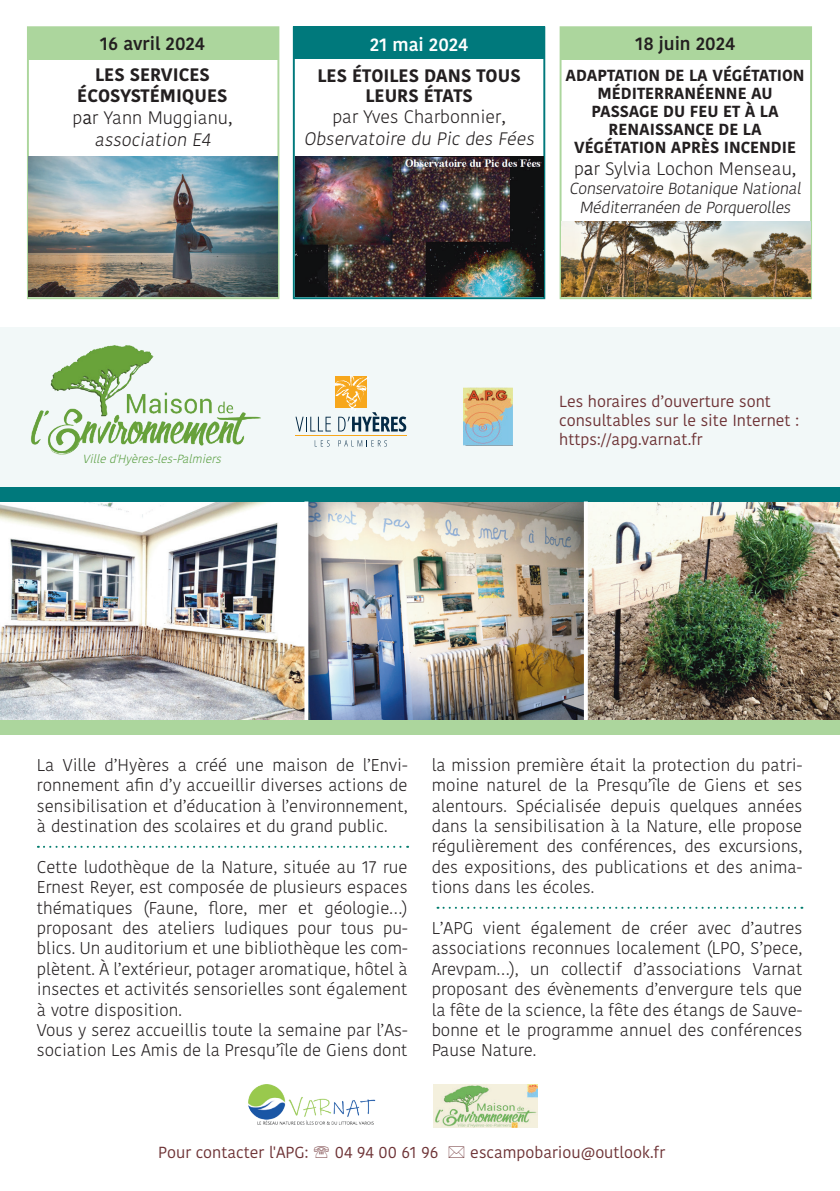
<style>
.page{position:relative;width:840px;height:1191px;background:#fff}
.page>*{position:absolute;margin:0;border:0;box-sizing:border-box;transform-origin:0 0}
.t1{font:300 18px/21.6px "Kohinoor Bangla";color:#231f20;text-align:center}
.t2{font:700 18px/19.8px "Kohinoor Bangla";color:#231f20;text-align:center}
.t3{font:600 18px "Kohinoor Bangla";color:#231f20}
.t4{font:600 18px "Kohinoor Bangla";color:#fff}
.t5{font:300 17px/20.4px "Kohinoor Bangla";color:#231f20;text-align:justify}
.t6{font:16px/19.2px "Kohinoor Bangla";color:#6e3336}
.t7{font:700 16px/18px "Kohinoor Bangla";color:#231f20;text-align:center}
.t8{font:300 16px/19.2px "Kohinoor Bangla";color:#231f20;text-align:center}
.t9{font:italic 300 11.8px "Kohinoor Bangla";color:#5b9f43}
.s1{font-weight:700}
.s2{font-weight:400}
</style>
<div class="page">
<div style="left:0;top:327px;width:839px;height:233px;background:#f2f8f8"></div>
<img style="left:0;top:501px;width:304px;height:218px">
<img style="left:308px;top:501px;width:275px;height:218px">
<img style="left:587px;top:501px;width:252px;height:218px">
<svg style="left:295px;top:376px;width:111px;height:56px"></svg>
<hr style="left:295px;top:436px;width:111px;height:1px;background:#f7a71c">
<svg style="left:314px;top:440px;width:15px;height:6px"></svg>
<svg style="left:338px;top:440px;width:49px;height:6px"></svg>
<img style="left:31px;top:345px;width:230px;height:110px">
<svg style="left:38px;top:846px;width:370px;height:2px"></svg>
<svg style="left:437px;top:906px;width:365px;height:2px"></svg>
<div style="left:0;top:486px;width:839px;height:15px;background:#00797c"></div>
<hr style="left:304px;top:501px;width:4px;height:233px;background:#fff">
<svg style="left:583px;top:501px;width:4px;height:218px"></svg>
<div style="left:27px;top:26px;width:252px;height:273px;background:#fff;border:2px solid #acd69d"></div>
<div style="left:559px;top:26px;width:252px;height:273px;background:#fff;border:2px solid #acd69d"></div>
<div style="left:29px;top:28px;width:249px;height:32px;background:#acd69d"></div>
<div style="left:561px;top:28px;width:249px;height:32px;background:#acd69d"></div>
<img style="left:29px;top:157px;width:248px;height:140px">
<img style="left:561px;top:221px;width:249px;height:76px">
<div style="left:293px;top:26px;width:252px;height:273px;background:#fff;border:2px solid #00797c"></div>
<div style="left:293px;top:26px;width:251px;height:33px;background:#00797c"></div>
<img style="left:295px;top:157px;width:248px;height:140px">
<div style="left:0;top:719px;width:839px;height:15px;background:#acd69d"></div>
<img style="left:249px;top:1084px;width:127px;height:40px">
<img style="left:463px;top:387px;width:49px;height:59px">
<img style="left:433px;top:1084px;width:104px;height:43px">
<p class="t3" style="left:100px;top:28px;width:106px">16 avril 2024</p>
<p class="t1" style="left:72px;top:64px;width:161px"><span class="s1">LES SERVICES<br>ÉCOSYSTÉMIQUES </span>p<span class="s2">a</span>r Yann Muggianu<span class="s2">, </span>association E4</p>
<p class="t9" style="left:82px;top:449px;width:144px">Villed'Hyères-les-Palmiers</p>
<p class="t4" style="left:369px;top:29px;width:100px">21 mai 2024</p>
<p class="t2" style="left:317px;top:65px;width:205px">LES ÉTOILES DANS TOUS<br>LEURS ÉTATS</p>
<p class="t1" style="left:303px;top:106px;width:235px">par Yves Charbonnier<span class="s2">,<br></span>Observatoire du Pic des Fées</p>
<p class="t3" style="left:634px;top:28px;width:101px">18 juin 2024</p>
<p class="t7" style="left:565px;top:65px;width:240px">ADAPTATION DE LA VÉGÉTATION<br>MÉDITERRANÉENNE AU<br>PASSAGE DU FEU ET À LA<br>RENAISSANCE DE LA<br>VÉGÉTATION APRÈS INCENDIE</p>
<p class="t1" style="left:573px;top:157px;width:223px">p<span class="s2">a</span>r Sylvia Lochon Menseau<span class="s2">,</span></p>
<p class="t8" style="left:569px;top:178px;width:236px">Conservatoire Botanique National<br>Méditerranéen de Porquerolles</p>
<p class="t6" style="left:559px;top:391px;width:241px">Les horaires d’ouverture sont consultables sur le site Internet : https://apg.varnat.fr</p>
<p class="t5" style="left:37px;top:754px;width:372px">La Ville d’Hyères a créé une maison de l’Envi&shy;ronnement afin d’y accueillir diverses actions de sensibilisation et d’éducation à l’environnement, à destination des scolaires et du grand public.</p>
<p class="t5" style="left:37px;top:856px;width:372px;text-align:left">Cette ludothèque de la Nature, située au 17 rue Ernest Reyer, est composée de plusieurs espaces thématiques (Faune, flore, mer et géologie…) proposant des ateliers ludiques pour tous pu&shy;blics. Un auditorium et une bibliothèque les com&shy;plètent. À l’extérieur, potager aromatique, hôtel à insectes et activités sensorielles sont également à votre disposition.<br>Vous y serez accueillis toute la semaine par l’As&shy;sociation Les Amis de la Presqu’île de Giens dont</p>
<p class="t5" style="left:431px;top:754px;width:372px">la mission première était la protection du patri&shy;moine naturel de la Presqu’île de Giens et ses alentours. Spécialisée depuis quelques années dans la sensibilisation à la Nature, elle propose régulièrement des conférences, des excursions, des expositions, des publications et des anima&shy;tions dans les écoles.</p>
<p class="t5" style="left:431px;top:917px;width:372px">L’APG vient également de créer avec d’autres associations reconnues localement (LPO, S’pece, Arevpam…), un collectif d’associations Varnat proposant des évènements d’envergure tels que la fête de la science, la fête des étangs de Sauve&shy;bonne et le programme annuel des conférences Pause Nature.</p>
<p class="t6" style="left:158px;top:1142px;width:151px">Pour contacter l'APG:</p>
<p class="t6" style="left:335px;top:1142px;width:105px">04 94 00 61 96</p>
<p class="t6" style="left:470px;top:1142px;width:196px">escampobariou@outlook.fr</p>
</div>
